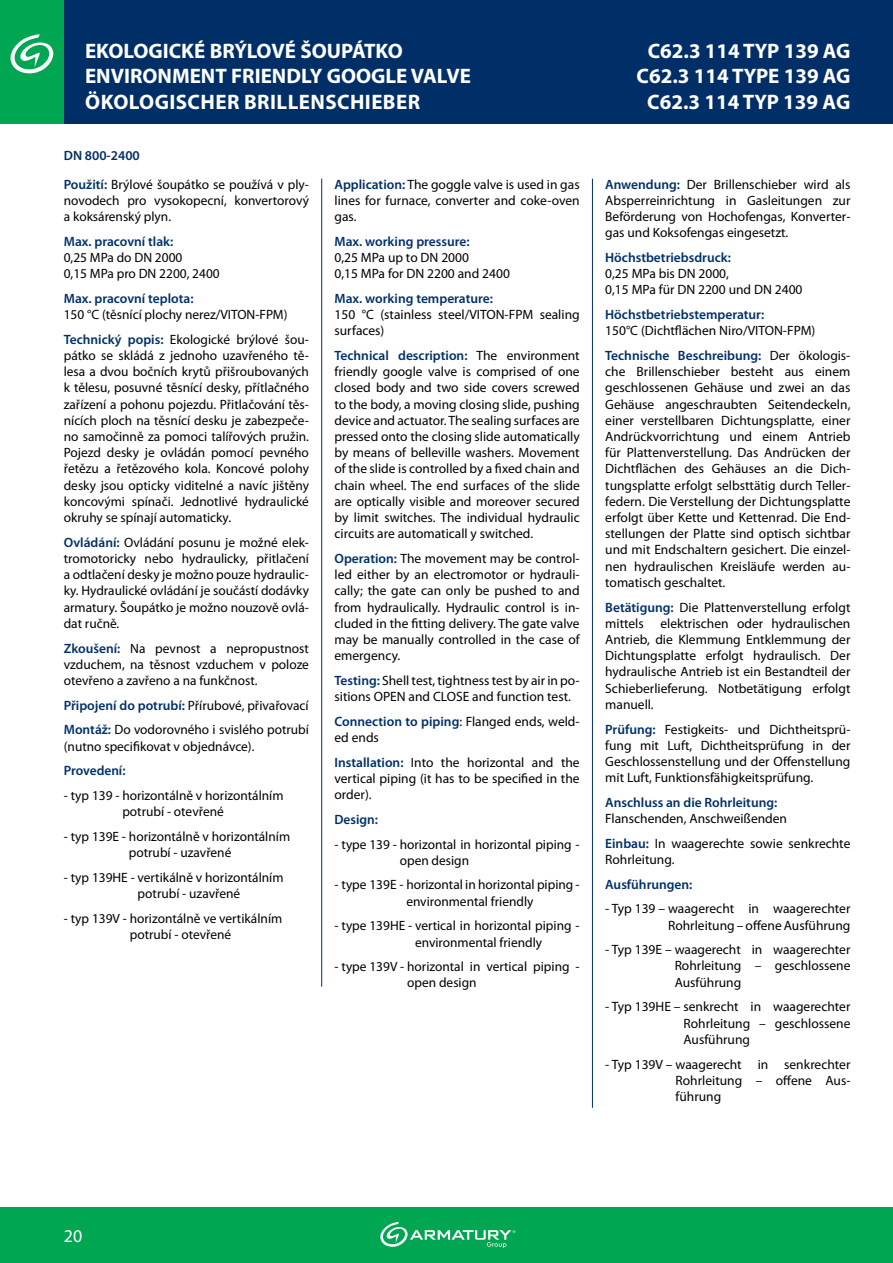
<style>
.page{position:relative;width:893px;height:1263px;background:#fff}
.page>*{position:absolute;margin:0;border:0;box-sizing:border-box;transform-origin:0 0}
.t1{font:700 21px "Myriad Pro";color:#fff}
.t2{font:18px "Myriad Pro";color:#fff}
.t3{font:13.5px/16.2px "Myriad Pro";color:#000}
.t4{font:600 13.5px "Myriad Pro";color:#002f67}
.s1{font-weight:600;color:#002f67}
</style>
<div class="page">
<div style="left:0;top:0;width:893px;height:124px;background:#002f67"></div>
<div style="left:0;top:1208px;width:893px;height:55px;background:#00a651"></div>
<div style="left:0;top:0;width:64px;height:124px;background:#00a651"></div>
<svg style="left:10px;top:34px;width:43px;height:40px"></svg>
<svg style="left:380px;top:1222px;width:135px;height:26px"></svg>
<hr style="left:321px;top:179px;width:1px;height:807px;background:#002f67">
<hr style="left:592px;top:179px;width:1px;height:929px;background:#002f67">
<h1 class="t1" style="left:85px;top:38px;width:319px">EKOLOGICKÉ BRÝLOVÉ ŠOUPÁTKO</h1>
<h1 class="t1" style="left:648px;top:38px;width:204px">C62.3 114 TYP 139 AG</h1>
<h1 class="t1" style="left:85px;top:63px;width:387px">ENVIRONMENT FRIENDLY GOOGLE VALVE</h1>
<h1 class="t1" style="left:636px;top:63px;width:215px">C62.3 114 TYPE 139 AG</h1>
<h1 class="t1" style="left:85px;top:88px;width:14px">ÖKOLOGISCHER</h1>
<h1 class="t1" style="left:244px;top:88px;width:26px">BRILLENSCHIEBER</h1>
<h1 class="t1" style="left:647px;top:88px;width:205px">C62.3 114 TYP 139 АG</h1>
<p class="t4" style="left:64px;top:147px;width:78px">DN 800-2400</p>
<p class="t3" style="left:64px;top:176px;width:247px;text-align:justify"><span class="s1">Použití:</span> Brýlové šoupátko se používá v ply&shy;novodech pro vysokopecní, konvertorový a koksárenský plyn.</p>
<p class="t4" style="left:64px;top:233px;width:111px">Max. pracovní tlak:</p>
<p class="t3" style="left:64px;top:249px;width:157px">0,25 MPa do DN 2000<br>0,15 MPa pro DN 2200, 2400</p>
<p class="t4" style="left:64px;top:290px;width:131px">Max. pracovní teplota:</p>
<p class="t3" style="left:64px;top:302px;width:247px;line-height:24.8px">150 °C (těsnící plochy nerez/VITON-FPM)<br><span class="s1">Technický popis:</span> Ekologické brýlové šou-</p>
<p class="t3" style="left:64px;top:347px;width:247px;text-align:justify">pátko se skládá z jednoho uzavřeného tě&shy;lesa a dvou bočních krytů přišroubovaných k tělesu, posuvné těsnící desky, přítlačného zařízení a pohonu pojezdu. Přitlačování těs&shy;nících ploch na těsnící desku je zabezpeče&shy;no samočinně za pomoci talířových pružin.<br>Pojezd desky je ovládán pomocí pevného řetězu a řetězového kola. Koncové polohy desky jsou opticky viditelné a navíc jištěny koncovými spínači. Jednotlivé hydraulické okruhy se spínají automaticky.</p>
<p class="t3" style="left:64px;top:534px;width:247px;text-align:justify"><span class="s1">Ovládání:</span> Ovládání posunu je možné elek&shy;tromotoricky nebo hydraulicky, přitlačení a odtlačení desky je možno pouze hydraulic&shy;ky. Hydraulické ovládání je součástí dodávky armatury. Šoupátko je možno nouzově ovlá&shy;dat ručně.</p>
<p class="t3" style="left:64px;top:640px;width:247px;text-align:justify"><span class="s1">Zkoušení:</span> Na pevnost a nepropustnost vzduchem, na těsnost vzduchem v poloze otevřeno a zavřeno a na funkčnost.</p>
<p class="t3" style="left:64px;top:692px;width:247px;line-height:24.8px"><span class="s1">Připojení do potrubí:</span> Přírubové, přivařovací<br><span class="s1">Montáž:</span> Do vodorovného i svislého potrubí</p>
<p class="t3" style="left:64px;top:738px;width:192px">(nutno specifikovat v objednávce).</p>
<p class="t4" style="left:64px;top:762px;width:63px">Provedení:</p>
<p class="t3" style="left:64px;top:787px;width:221px;text-align:center">- typ 139 - horizontálně v horizontálním potrubí - otevřené</p>
<p class="t3" style="left:64px;top:828px;width:228px;text-align:center">- typ 139E - horizontálně v horizontálním potrubí - uzavřené</p>
<p class="t3" style="left:138px;top:869px;width:147px;text-indent:-74px">- typ 139HE - vertikálně v horizontálním potrubí - uzavřené</p>
<p class="t3" style="left:130px;top:910px;width:154px;text-indent:-66px">- typ 139V - horizontálně ve vertikálním potrubí - otevřené</p>
<p class="t3" style="left:334px;top:176px;width:247px;text-align:justify"><span class="s1">Application:</span> The goggle valve is used in gas lines for furnace, converter and coke-oven gas.</p>
<p class="t4" style="left:334px;top:233px;width:137px">Max. working pressure:</p>
<p class="t3" style="left:334px;top:249px;width:177px">0,25 MPa up to DN 2000<br>0,15 MPa for DN 2200 and 2400</p>
<p class="t4" style="left:334px;top:290px;width:160px">Max. working temperature:</p>
<p class="t3" style="left:334px;top:306px;width:247px">150 °C (stainless steel/VITON-FPM sealing surfaces)</p>
<p class="t3" style="left:334px;top:347px;width:247px;text-align:justify"><span class="s1">Technical description:</span> The environment friendly google valve is comprised of one closed body and two side covers screwed to the body, a moving closing slide, pushing device and actuator. The sealing surfaces are pressed onto the closing slide automatically by means of belleville washers. Movement of the slide is controlled by a fixed chain and chain wheel. The end surfaces of the slide are optically visible and moreover secured by limit switches. The individual hydraulic circuits are automaticall y switched.</p>
<p class="t3" style="left:334px;top:550px;width:247px;text-align:justify"><span class="s1">Operation:</span> The movement may be control&shy;led either by an electromotor or hydrauli&shy;cally; the gate can only be pushed to and from hydraulically. Hydraulic control is in&shy;cluded in the fitting delivery. The gate valve may be manually controlled in the case of emergency.</p>
<p class="t3" style="left:334px;top:672px;width:247px"><span class="s1">Testing:</span> Shell test, tightness test by air in po&shy;sitions OPEN and CLOSE and function test.</p>
<p class="t3" style="left:334px;top:713px;width:247px"><span class="s1">Connection to piping</span>: Flanged ends, weld&shy;ed ends</p>
<p class="t3" style="left:334px;top:754px;width:247px;text-align:justify"><span class="s1">Installation:</span> Into the horizontal and the vertical piping (it has to be specified in the order).</p>
<p class="t4" style="left:334px;top:811px;width:45px">Design:</p>
<p class="t3" style="left:400px;top:836px;width:181px;text-indent:-65px">- type 139 - horizontal in horizontal piping - open design</p>
<p class="t3" style="left:406px;top:877px;width:175px;text-indent:-72px">- type 139E - horizontal in horizontal piping - environmental friendly</p>
<p class="t3" style="left:415px;top:917px;width:166px;text-indent:-81px">- type 139HE - vertical in horizontal piping - environmental friendly</p>
<p class="t3" style="left:407px;top:958px;width:174px;text-indent:-73px">- type 139V - horizontal in vertical piping - open design</p>
<p class="t3" style="left:605px;top:176px;width:247px;text-align:justify"><span class="s1">Anwendung:</span> Der Brillenschieber wird als Absperreinrichtung in Gasleitungen zur Beförderung von Hochofengas, Konverter&shy;gas und Koksofengas eingesetzt.</p>
<p class="t4" style="left:605px;top:249px;width:127px">Höchstbetriebsdruck:</p>
<p class="t3" style="left:605px;top:265px;width:199px">0,25 MPa bis DN 2000,<br>0,15 MPa für DN 2200 und DN 2400</p>
<p class="t4" style="left:605px;top:306px;width:161px">Höchstbetriebstemperatur:</p>
<p class="t3" style="left:605px;top:318px;width:247px;line-height:24.8px">150°C (Dichtflächen Niro/VITON-FPM)<br><span class="s1">Technische Beschreibung:</span> Der ökologis-</p>
<p class="t3" style="left:605px;top:363px;width:247px;text-align:justify">che Brillenschieber besteht aus einem geschlossenen Gehäuse und zwei an das Gehäuse angeschraubten Seitendeckeln, einer verstellbaren Dichtungsplatte, einer Andrückvorrichtung und einem Antrieb für Plattenverstellung. Das Andrücken der Dichtflächen des Gehäuses an die Dich&shy;tungsplatte erfolgt selbsttätig durch Teller&shy;federn. Die Verstellung der Dichtungsplatte erfolgt über Kette und Kettenrad. Die End&shy;stellungen der Platte sind optisch sichtbar und mit Endschaltern gesichert. Die einzel&shy;nen hydraulischen Kreisläufe werden au&shy;tomatisch geschaltet.</p>
<p class="t3" style="left:605px;top:599px;width:247px;text-align:justify"><span class="s1">Betätigung:</span> Die Plattenverstellung erfolgt mittels elektrischen oder hydraulischen Antrieb, die Klemmung Entklemmung der Dichtungsplatte erfolgt hydraulisch. Der hydraulische Antrieb ist ein Bestandteil der Schieberlieferung. Notbetätigung erfolgt manuell.</p>
<p class="t3" style="left:605px;top:721px;width:247px;text-align:justify"><span class="s1">Prüfung:</span> Festigkeits- und Dichtheitsprü&shy;fung mit Luft, Dichtheitsprüfung in der Geschlossenstellung und der Offenstellung mit Luft, Funktionsfähigkeitsprüfung.</p>
<p class="t4" style="left:605px;top:794px;width:174px">Anschluss an die Rohrleitung:</p>
<p class="t3" style="left:605px;top:806px;width:247px;line-height:24.8px">Flanschenden, Anschweißenden<br><span class="s1">Einbau:</span> In waagerechte sowie senkrechte</p>
<p class="t3" style="left:605px;top:851px;width:71px">Rohrleitung.</p>
<p class="t4" style="left:605px;top:875px;width:89px">Ausführungen:</p>
<p class="t3" style="left:605px;top:900px;width:247px;text-align:right">- Typ 139 – waagerecht in waagerechter<br>Rohrleitung – offene Ausführung</p>
<p class="t3" style="left:675px;top:941px;width:177px;text-align:justify;text-indent:-69px">- Typ 139E – waagerecht in waagerechter Rohrleitung – geschlossene Ausführung</p>
<p class="t3" style="left:683px;top:998px;width:168px;text-align:justify;text-indent:-78px">- Typ 139HE – senkrecht in waagerechter Rohrleitung – geschlossene Ausführung</p>
<p class="t3" style="left:676px;top:1056px;width:176px;text-align:justify;text-indent:-70px">- Typ 139V – waagerecht in senkrechter Rohrleitung – offene Aus&shy;führung</p>
<h2 class="t2" style="left:64px;top:1225px;width:20px">20</h2>
</div>
